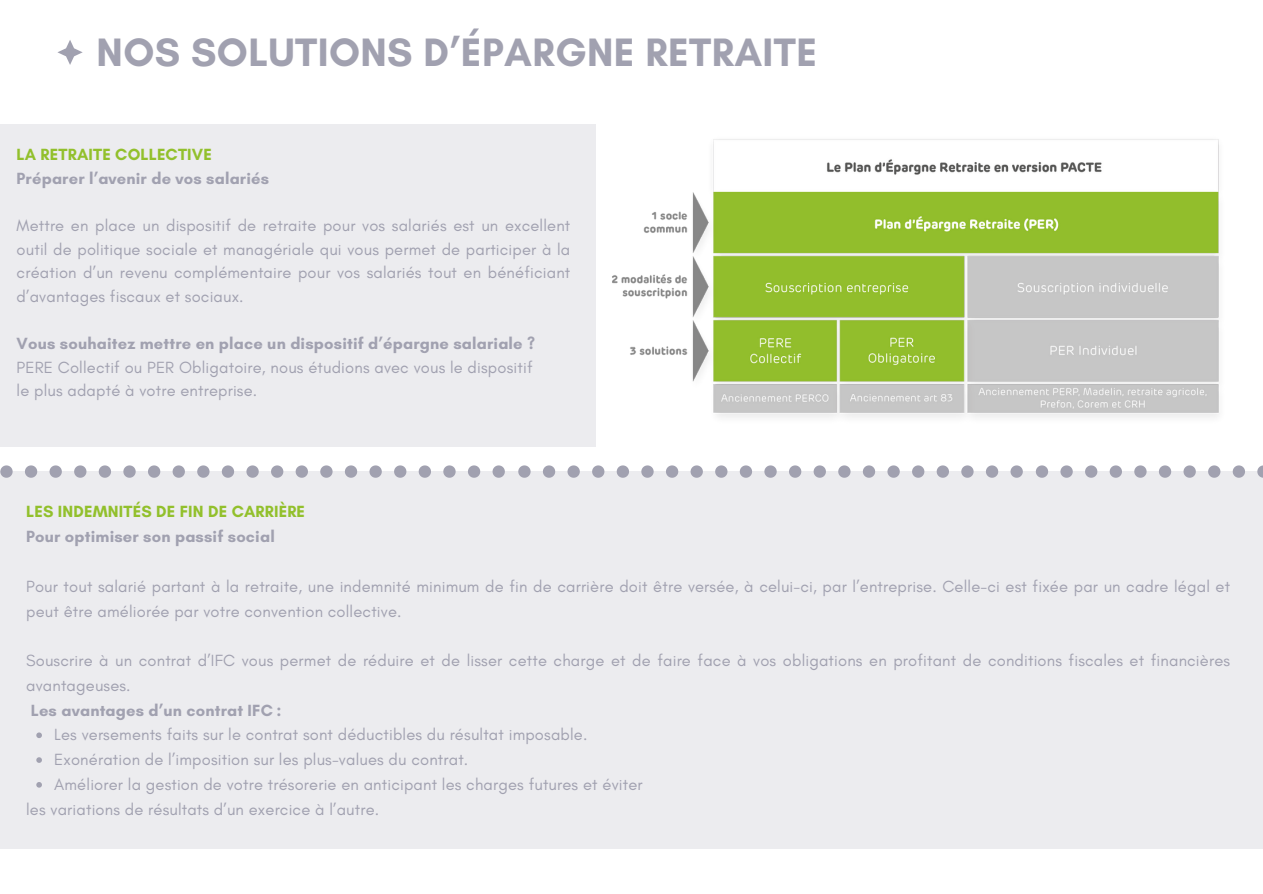
<style>
.page{position:relative;width:1263px;height:894px;background:#fff}
.page>*{position:absolute;margin:0;border:0;box-sizing:border-box;transform-origin:0 0}
.t1{font:700 40.35px "Glacial Indifference";letter-spacing:.01em;color:#a1a1b0}
.t2{font:16.5px/23.7px "Glacial Indifference";letter-spacing:.01em;color:#a1a1b0}
.t3{font:700 16.5px/23.7px "Glacial Indifference";letter-spacing:.01em;color:#a1a1b0}
.t4{font:700 16.5px/24.8px "Glacial Indifference";letter-spacing:.01em;color:#92c02c}
.s1{color:#92c02c}
.s2{color:#a1a1b0}
</style>
<div class="page">
<svg style="left:57px;top:40px;width:26px;height:25px"></svg>
<div style="left:0;top:124px;width:596px;height:322px;background:#ececef"></div>
<div style="left:0;top:471px;width:1263px;height:377px;background:#ececef"></div>
<img style="left:612px;top:139px;width:607px;height:279px">
<svg style="left:36px;top:732px;width:6px;height:5px"></svg>
<svg style="left:36px;top:757px;width:6px;height:5px"></svg>
<svg style="left:36px;top:782px;width:6px;height:5px"></svg>
<svg style="left:0;top:465px;width:13px;height:12px"></svg>
<svg style="left:25px;top:465px;width:12px;height:12px"></svg>
<svg style="left:50px;top:465px;width:12px;height:12px"></svg>
<svg style="left:74px;top:465px;width:12px;height:12px"></svg>
<svg style="left:99px;top:465px;width:12px;height:12px"></svg>
<svg style="left:123px;top:465px;width:13px;height:12px"></svg>
<svg style="left:148px;top:465px;width:12px;height:12px"></svg>
<svg style="left:173px;top:465px;width:12px;height:12px"></svg>
<svg style="left:197px;top:465px;width:12px;height:12px"></svg>
<svg style="left:222px;top:465px;width:12px;height:12px"></svg>
<svg style="left:246px;top:465px;width:13px;height:12px"></svg>
<svg style="left:271px;top:465px;width:12px;height:12px"></svg>
<svg style="left:296px;top:465px;width:12px;height:12px"></svg>
<svg style="left:320px;top:465px;width:13px;height:12px"></svg>
<svg style="left:345px;top:465px;width:12px;height:12px"></svg>
<svg style="left:369px;top:465px;width:13px;height:12px"></svg>
<svg style="left:394px;top:465px;width:12px;height:12px"></svg>
<svg style="left:419px;top:465px;width:12px;height:12px"></svg>
<svg style="left:443px;top:465px;width:13px;height:12px"></svg>
<svg style="left:468px;top:465px;width:12px;height:12px"></svg>
<svg style="left:493px;top:465px;width:12px;height:12px"></svg>
<svg style="left:518px;top:465px;width:13px;height:12px"></svg>
<svg style="left:543px;top:465px;width:12px;height:12px"></svg>
<svg style="left:567px;top:465px;width:13px;height:12px"></svg>
<svg style="left:592px;top:465px;width:12px;height:12px"></svg>
<svg style="left:617px;top:465px;width:12px;height:12px"></svg>
<svg style="left:641px;top:465px;width:13px;height:12px"></svg>
<svg style="left:666px;top:465px;width:12px;height:12px"></svg>
<svg style="left:691px;top:465px;width:12px;height:12px"></svg>
<svg style="left:715px;top:465px;width:12px;height:12px"></svg>
<svg style="left:740px;top:465px;width:12px;height:12px"></svg>
<svg style="left:764px;top:465px;width:13px;height:12px"></svg>
<svg style="left:789px;top:465px;width:12px;height:12px"></svg>
<svg style="left:814px;top:465px;width:12px;height:12px"></svg>
<svg style="left:838px;top:465px;width:12px;height:12px"></svg>
<svg style="left:863px;top:465px;width:12px;height:12px"></svg>
<svg style="left:887px;top:465px;width:13px;height:12px"></svg>
<svg style="left:912px;top:465px;width:12px;height:12px"></svg>
<svg style="left:937px;top:465px;width:12px;height:12px"></svg>
<svg style="left:961px;top:465px;width:13px;height:12px"></svg>
<svg style="left:986px;top:465px;width:12px;height:12px"></svg>
<svg style="left:1010px;top:465px;width:13px;height:12px"></svg>
<svg style="left:1036px;top:465px;width:12px;height:12px"></svg>
<svg style="left:1060px;top:465px;width:13px;height:12px"></svg>
<svg style="left:1085px;top:465px;width:12px;height:12px"></svg>
<svg style="left:1110px;top:465px;width:12px;height:12px"></svg>
<svg style="left:1134px;top:465px;width:12px;height:12px"></svg>
<svg style="left:1159px;top:465px;width:12px;height:12px"></svg>
<svg style="left:1183px;top:465px;width:13px;height:12px"></svg>
<svg style="left:1208px;top:465px;width:12px;height:12px"></svg>
<svg style="left:1233px;top:465px;width:12px;height:12px"></svg>
<svg style="left:1257px;top:465px;width:6px;height:12px"></svg>
<p class="t1" style="left:97px;top:27px;width:722px">NOS SOLUTIONS D’ÉPARGNE RETRAITE</p>
<h2 class="t3" style="left:17px;top:142px;width:254px"><span class="s1">LA RETRAITE COLLECTIVE<br></span>Préparer l’avenir de vos salariés</h2>
<p class="t2" style="left:17px;top:213px;width:555px;text-align:justify">Mettre en place un dispositif de retraite pour vos salariés est un excellent outil de politique sociale et managériale qui vous permet de participer à la création d’un revenu complémentaire pour vos salariés tout en bénéficiant d’avantages fiscaux et sociaux.</p>
<p class="t3" style="left:17px;top:331px;width:520px">Vous souhaitez mettre en place un dispositif d’épargne salariale ?</p>
<p class="t2" style="left:17px;top:355px;width:517px">PERE Collectif ou PER Obligatoire, nous étudions avec vous le dispositif</p>
<p class="t2" style="left:17px;top:379px;width:242px">le plus adapté à votre entreprise.</p>
<h2 class="t4" style="left:26px;top:499px;width:280px">LES INDEMNITÉS DE FIN DE CARRIÈRE<br><span class="s2">Pour optimiser son passif social</span></h2>
<p class="t2" style="left:26px;top:573px;width:1205px;line-height:24.8px">Pour tout salarié partant à la retraite, une indemnité minimum de fin de carrière doit être versée, à celui-ci, par l’entreprise. Celle-ci est fixée par un cadre légal et peut être améliorée par votre convention collective.</p>
<p class="t2" style="left:26px;top:647px;width:1205px;line-height:24.8px">Souscrire à un contrat d’IFC vous permet de réduire et de lisser cette charge et de faire face à vos obligations en profitant de conditions fiscales et financières avantageuses.</p>
<p class="t3" style="left:31px;top:697px;width:252px">Les avantages d’un contrat IFC :</p>
<p class="t2" style="left:54px;top:722px;width:535px">Les versements faits sur le contrat sont déductibles du résultat imposable.</p>
<p class="t2" style="left:54px;top:747px;width:416px">Exonération de l’imposition sur les plus-values du contrat.</p>
<p class="t2" style="left:54px;top:772px;width:590px">Améliorer la gestion de votre trésorerie en anticipant les charges futures et éviter</p>
<p class="t2" style="left:26px;top:796px;width:355px">les variations de résultats d’un exercice à l’autre.</p>
</div>
